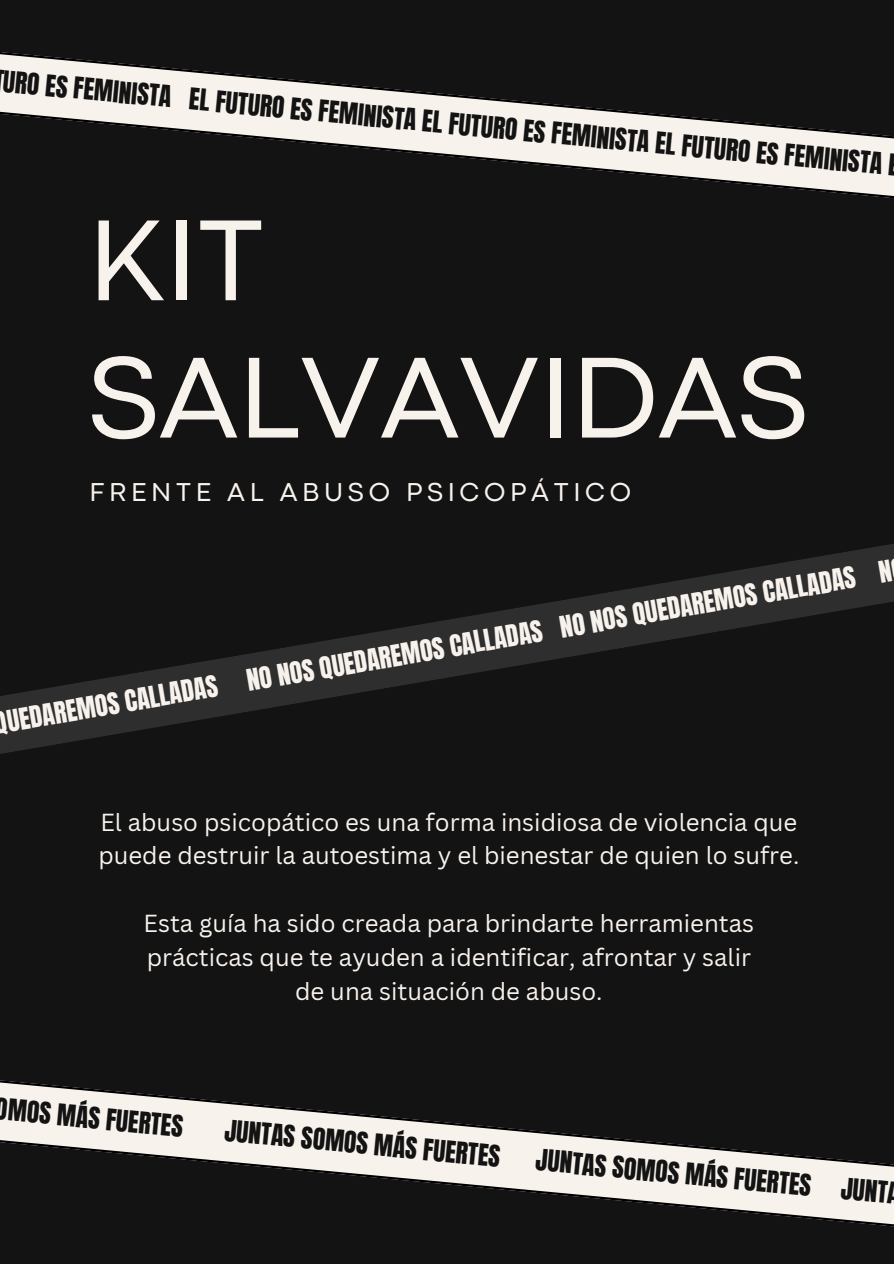
<style>
.page{position:relative;width:894px;height:1264px;background:#fff}
.page>*{position:absolute;margin:0;border:0;box-sizing:border-box;transform-origin:0 0}
.t1{font:120px/137.2px "Codec Pro";color:#f8f2ed}
.t2{font:27px "Codec Pro";letter-spacing:.175em;color:#f8f2ed}
.t3{font:25.5px "Anton";color:#131313}
.t4{font:25.5px "Anton";color:#f8f2ed}
.t5{font:24px/33.8px "Canva Sans";color:#f8f2ed}
</style>
<div class="page">
<div style="left:0;top:0;width:893px;height:1263px;background:#131313"></div>
<svg style="left:0;top:544px;width:893px;height:210px"></svg>
<svg style="left:0;top:52px;width:893px;height:146px"></svg>
<svg style="left:0;top:1080px;width:893px;height:147px"></svg>
<p class="t3" style="left:4px;top:66px;width:900px;rotate:5deg">URO ES FEMINISTA EL FUTURO ES FEMINISTA EL FUTURO ES FEMINISTA EL FUTURO ES FEMINISTA E</p>
<p class="t1" style="left:88px;top:200px;width:722px">KIT<br>SALVAVIDAS</p>
<p class="t2" style="left:89px;top:482px;width:543px">FRENTE AL ABUSO PSICOPÁTICO</p>
<p class="t4" style="left:-8px;top:708px;width:910px;rotate:-10deg">QUEDAREMOS CALLADAS NO NOS QUEDAREMOS CALLADAS NO NOS QUEDAREMOS CALLADAS N</p>
<h1 class="t5" style="left:98px;top:804px;width:702px">El abuso psicopático es una forma insidiosa de violencia que puede destruir la autoestima y el bienestar de quien lo sufre.</h1>
<h2 class="t5" style="left:143px;top:905px;width:612px">Esta guía ha sido creada para brindarte herramientas prácticas que te ayuden a identificar, afrontar y salir</h2>
<p class="t5" style="left:295px;top:973px;width:309px">de una situación de abuso.</p>
<p class="t3" style="left:-3px;top:1091px;width:189px;rotate:5deg">OMOS MÁS FUERTES</p>
<p class="t3" style="left:226px;top:1112px;width:278px;rotate:5deg">JUNTAS SOMOS MÁS FUERTES</p>
<p class="t3" style="left:537px;top:1142px;width:367px;rotate:5deg">JUNTAS SOMOS MÁS FUERTES JUNTA</p>
</div>
